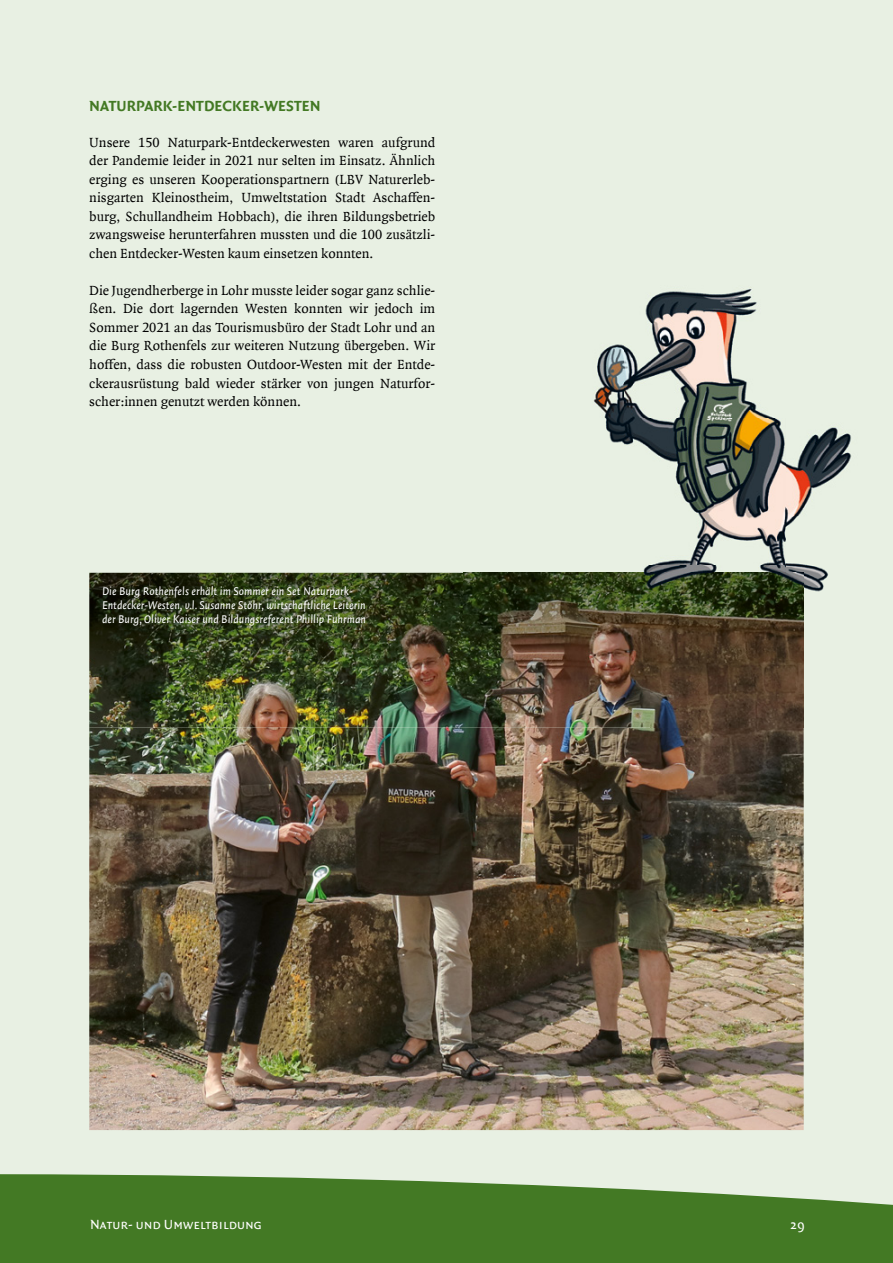
<style>
.page{position:relative;width:893px;height:1263px;background:#e8f0e3}
.page>*{position:absolute;margin:0;border:0;box-sizing:border-box;transform-origin:0 0}
.t1{font:700 15.75px "Quadraat Sans Offc";letter-spacing:.005em;color:#437924}
.t2{font:14.25px/18.5px "Quadraat Offc";color:#000;text-align:justify}
.t3{font:14.25px "Quadraat Sans Sc Offc";letter-spacing:.005em;color:#fff}
.t4{font:italic 12px/14.4px "Quadraat Sans Offc";color:#fff}
</style>
<div class="page">
<img style="left:89px;top:727px;width:715px;height:403px">
<img style="left:89px;top:573px;width:562px;height:154px">
<img style="left:651px;top:615px;width:153px;height:112px">
<img style="left:103px;top:587px;width:267px;height:43px">
<svg style="left:0;top:1174px;width:893px;height:89px;background:#558639"></svg>
<img style="left:463px;top:289px;width:322px;height:284px">
<img style="left:785px;top:427px;width:67px;height:165px">
<img style="left:463px;top:573px;width:341px;height:42px">
<p class="t1" style="left:89px;top:97px;width:233px">NATURPARK-ENTDECKER-WESTEN</p>
<p class="t2" style="left:89px;top:133px;width:348px">Unsere 150 Naturpark-Entdeckerwesten waren aufgrund der Pandemie leider in 2021 nur selten im Einsatz. Ähnlich erging es unseren Kooperationspartnern (LBV Naturerleb&shy;nisgarten Kleinostheim, Umweltstation Stadt Aschaffen&shy;burg, Schullandheim Hobbach), die ihren Bildungsbetrieb zwangsweise herunterfahren mussten und die 100 zusätzli&shy;chen Entdecker-Westen kaum einsetzen konnten.</p>
<p class="t2" style="left:89px;top:281px;width:348px">Die Jugendherberge in Lohr musste leider sogar ganz schlie&shy;ßen. Die dort lagernden Westen konnten wir jedoch im Sommer 2021 an das Tourismusbüro der Stadt Lohr und an die Burg Rothenfels zur weiteren Nutzung übergeben. Wir hoffen, dass die robusten Outdoor-Westen mit der Entde&shy;ckerausrüstung bald wieder stärker von jungen Naturfor&shy;scher:innen genutzt werden können.</p>
<p class="t4" style="left:102px;top:584px;width:265px">Die Burg Rothenfels erhält im Sommer ein Set Naturpark-<br>Entdecker-Westen, v.l. Susanne Stöhr, wirtschaftliche Leiterin der Burg, Oliver Kaiser und Bildungsreferent Phillip Fuhrman</p>
<p class="t3" style="left:90px;top:1216px;width:174px">Natur- und Umweltbildung</p>
<p class="t3" style="left:790px;top:1216px;width:16px">29</p>
</div>
